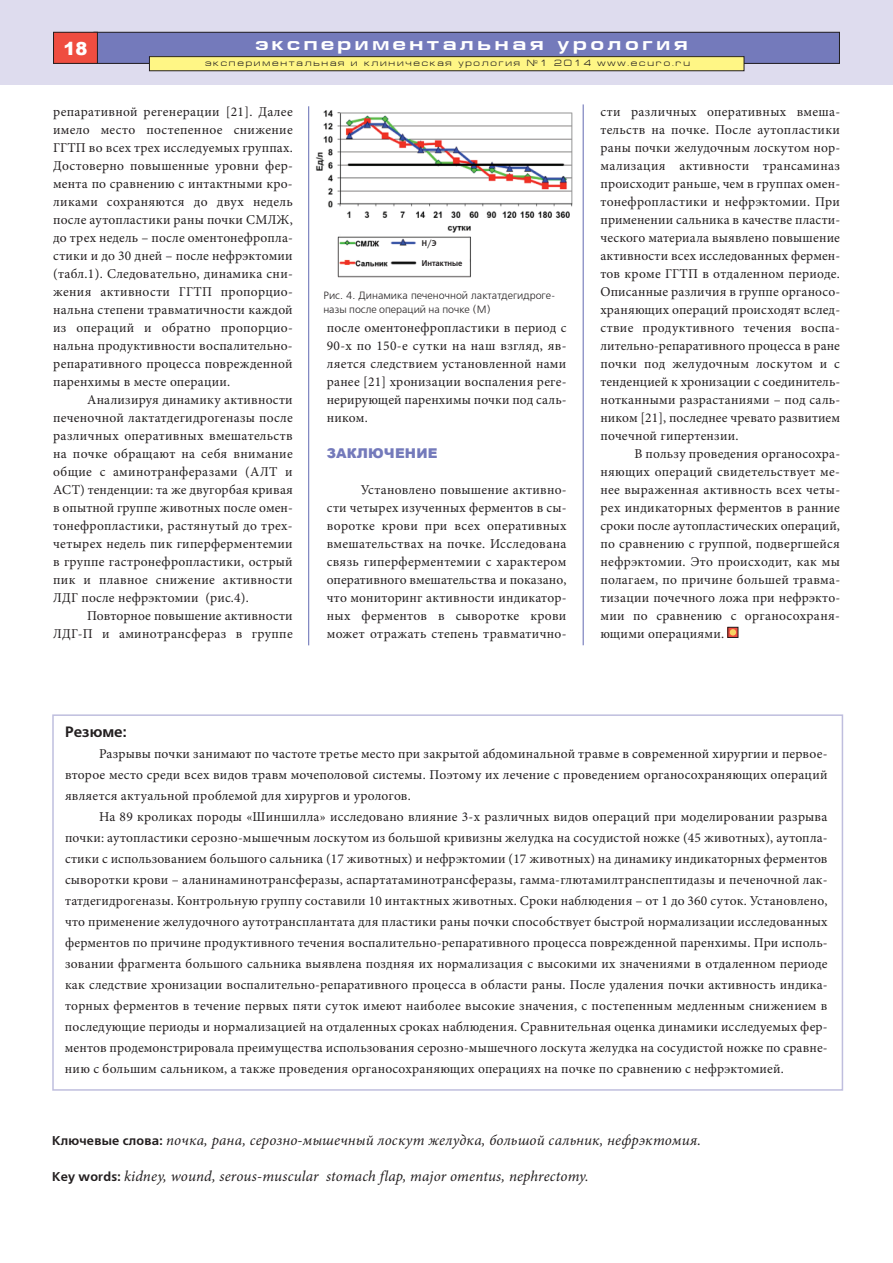
<style>
.page{position:relative;width:893px;height:1263px;background:#fff}
.page>*{position:absolute;margin:0;border:0;box-sizing:border-box;transform-origin:0 0}
.t1{font:700 18px "Europe Ext";letter-spacing:.2em;color:#fff}
.t2{font:900 18px "Arial";color:#fff}
.t3{font:italic 15px "Minion Pro";letter-spacing:.01em;color:#231f20}
.t4{font:700 15px "Free Set C";color:#231f20}
.t5{font:13.5px/18px "Minion Pro";letter-spacing:.015em;color:#231f20;text-align:justify}
.t6{font:900 13.5px "Arial";letter-spacing:.015em;color:#747abb}
.t7{font:10.5px/13.5px "Free Set C";color:#231f20}
.t8{font:9px "Europe Ext";letter-spacing:.2em;color:#231f20}
.t9{font:700 8.25px "Free Set C";color:#231f20;scale:.9 1}
.s1{font-family:"Free Set C";font-weight:700;font-style:normal;font-size:12.75px}
</style>
<div class="page">
<div style="left:0;top:0;width:893px;height:85px;background:#dedcee"></div>
<div style="left:94px;top:32px;width:745px;height:31px;background:#747abb"></div>
<div style="left:94px;top:32px;width:746px;height:32px;border:1px solid #231f20"></div>
<div style="left:54px;top:32px;width:43px;height:31px;background:#ef4d40"></div>
<div style="left:53px;top:32px;width:45px;height:32px;border:1px solid #231f20"></div>
<div style="left:149px;top:57px;width:595px;height:14px;background:#fff685"></div>
<div style="left:149px;top:56px;width:595px;height:15px;border:1px solid #231f20"></div>
<hr style="left:308px;top:106px;width:1px;height:539px;background:#747abb">
<hr style="left:583px;top:104px;width:1px;height:541px;background:#747abb">
<div style="left:728px;top:627px;width:10px;height:11px;border:1px solid #231f20"></div>
<svg style="left:730px;top:629px;width:6px;height:6px"></svg>
<img style="left:316px;top:110px;width:257px;height:168px">
<div style="left:52px;top:714px;width:791px;height:377px;border:2px solid #bfbede"></div>
<h1 class="t2" style="left:64px;top:35px;width:26px">18</h1>
<h1 class="t1" style="left:255px;top:37px;width:434px">экспериментальная урология</h1>
<p class="t8" style="left:205px;top:60px;width:486px">экспериментальная и клиническая урология №1 2014 www.ecuro.ru</p>
<p class="t5" style="left:53px;top:103px;width:241px">репаративной регенерации [21]. Далее имело место постепенное снижение ГГТП во всех трех исследуемых группах.<br>Достоверно повышенные уровни фер&shy;мента по сравнению с интактными кро&shy;ликами сохраняются до двух недель после аутопластики раны почки СМЛЖ, до трех недель – после оментонефропла&shy;стики и до 30 дней – после нефрэктомии (табл.1). Следовательно, динамика сни&shy;жения активности ГГТП пропорцио&shy;нальна степени травматичности каждой из операций и обратно пропорцио&shy;нальна продуктивности воспалительно&shy;репаративного процесса поврежденной паренхимы в месте операции.</p>
<p class="t5" style="left:53px;top:391px;width:241px;text-indent:34px">Анализируя динамику активности печеночной лактатдегидрогеназы после различных оперативных вмешательств на почке обращают на себя внимание общие с аминотранферазами (АЛТ и АСТ) тенденции: та же двугорбая кривая в опытной группе животных после омен&shy;тонефропластики, растянутый до трех&shy;четырех недель пик гиперферментемии в группе гастронефропластики, острый пик и плавное снижение активности ЛДГ после нефрэктомии (рис.4).</p>
<p class="t5" style="left:53px;top:607px;width:241px;text-align:right">Повторное повышение активности<br>ЛДГ-П и аминотрансфераз в группе</p>
<p class="t9" style="left:422px;top:239px;width:18px">Н/Э</p>
<p class="t9" style="left:422px;top:258px;width:47px">Интактные</p>
<p class="t7" style="left:323px;top:289px;width:234px">Рис. 4. Динамика печеночной лактатдегидроге&shy;назы после операций на почке (М)</p>
<p class="t5" style="left:327px;top:320px;width:241px">после оментонефропластики в период с 90-х по 150-е сутки на наш взгляд, яв&shy;ляется следствием установленной нами ранее [21] хронизации воспаления реге&shy;нерирующей паренхимы почки под саль&shy;ником.</p>
<p class="t6" style="left:327px;top:443px;width:112px">ЗАКЛЮЧЕНИЕ</p>
<p class="t5" style="left:327px;top:482px;width:241px;text-indent:34px">Установлено повышение активно&shy;сти четырех изученных ферментов в сы&shy;воротке крови при всех оперативных вмешательствах на почке. Исследована связь гиперферментемии с характером оперативного вмешательства и показано, что мониторинг активности индикатор&shy;ных ферментов в сыворотке крови может отражать степень травматично-</p>
<p class="t5" style="left:600px;top:103px;width:241px">сти различных оперативных вмеша&shy;тельств на почке. После аутопластики раны почки желудочным лоскутом нор&shy;мализация активности трансаминаз происходит раньше, чем в группах омен&shy;тонефропластики и нефрэктомии. При применении сальника в качестве пласти&shy;ческого материала выявлено повышение активности всех исследованных фермен&shy;тов кроме ГГТП в отдаленном периоде.<br>Описанные различия в группе органосо&shy;храняющих операций происходят вслед&shy;ствие продуктивного течения воспа&shy;лительно-репаративного процесса в ране почки под желудочным лоскутом и с тенденцией к хронизации с соединитель&shy;нотканными разрастаниями – под саль&shy;ником [21], последнее чревато развитием почечной гипертензии.</p>
<p class="t5" style="left:600px;top:445px;width:241px;text-indent:34px">В пользу проведения органосохра&shy;няющих операций свидетельствует ме&shy;нее выраженная активность всех четы&shy;рех индикаторных ферментов в ранние сроки после аутопластических операций, по сравнению с группой, подвергшейся нефрэктомии. Это происходит, как мы полагаем, по причине большей травма&shy;тизации почечного ложа при нефрэкто&shy;мии по сравнению с органосохраня&shy;ющими операциями.</p>
<p class="t4" style="left:65px;top:723px;width:63px">Резюме:</p>
<p class="t5" style="left:65px;top:745px;width:764px;line-height:21px;text-indent:34px">Разрывы почки занимают по частоте третье место при закрытой абдоминальной травме в современной хирургии и первое&shy;второе место среди всех видов травм мочеполовой системы. Поэтому их лечение с проведением органосохраняющих операций является актуальной проблемой для хирургов и урологов.</p>
<p class="t5" style="left:65px;top:808px;width:764px;line-height:21px;text-indent:34px">На 89 кроликах породы «Шиншилла» исследовано влияние 3-х различных видов операций при моделировании разрыва почки: аутопластики серозно-мышечным лоскутом из большой кривизны желудка на сосудистой ножке (45 животных), аутопла&shy;стики с использованием большого сальника (17 животных) и нефрэктомии (17 животных) на динамику индикаторных ферментов сыворотки крови – аланинаминотрансферазы, аспартатаминотрансферазы, гамма-глютамилтранспептидазы и печеночной лак&shy;татдегидрогеназы. Контрольную группу составили 10 интактных животных. Сроки наблюдения – от 1 до 360 суток. Установлено, что применение желудочного аутотрансплантата для пластики раны почки способствует быстрой нормализации исследованных ферментов по причине продуктивного течения воспалительно-репаративного процесса поврежденной паренхимы. При исполь&shy;зовании фрагмента большого сальника выявлена поздняя их нормализация с высокими их значениями в отдаленном периоде как следствие хронизации воспалительно-репаративного процесса в области раны. После удаления почки активность индика&shy;торных ферментов в течение первых пяти суток имеют наиболее высокие значения, с постепенным медленным снижением в последующие периоды и нормализацией на отдаленных сроках наблюдения. Сравнительная оценка динамики исследуемых фер&shy;ментов продемонстрировала преимущества использования серозно-мышечного лоскута желудка на сосудистой ножке по сравне&shy;нию с большим сальником, а также проведения органосохраняющих операциях на почке по сравнению с нефрэктомией.</p>
<p class="t3" style="left:52px;top:1134px;width:650px"><span class="s1">Ключевые слова:</span> почка, рана, серозно-мышечный лоскут желудка, большой сальник, нефрэктомия.</p>
<p class="t3" style="left:52px;top:1170px;width:538px"><span class="s1">Кey words:</span> kidney, wound, serous-muscular stomach flap, major omentus, nephrectomy.</p>
</div>
